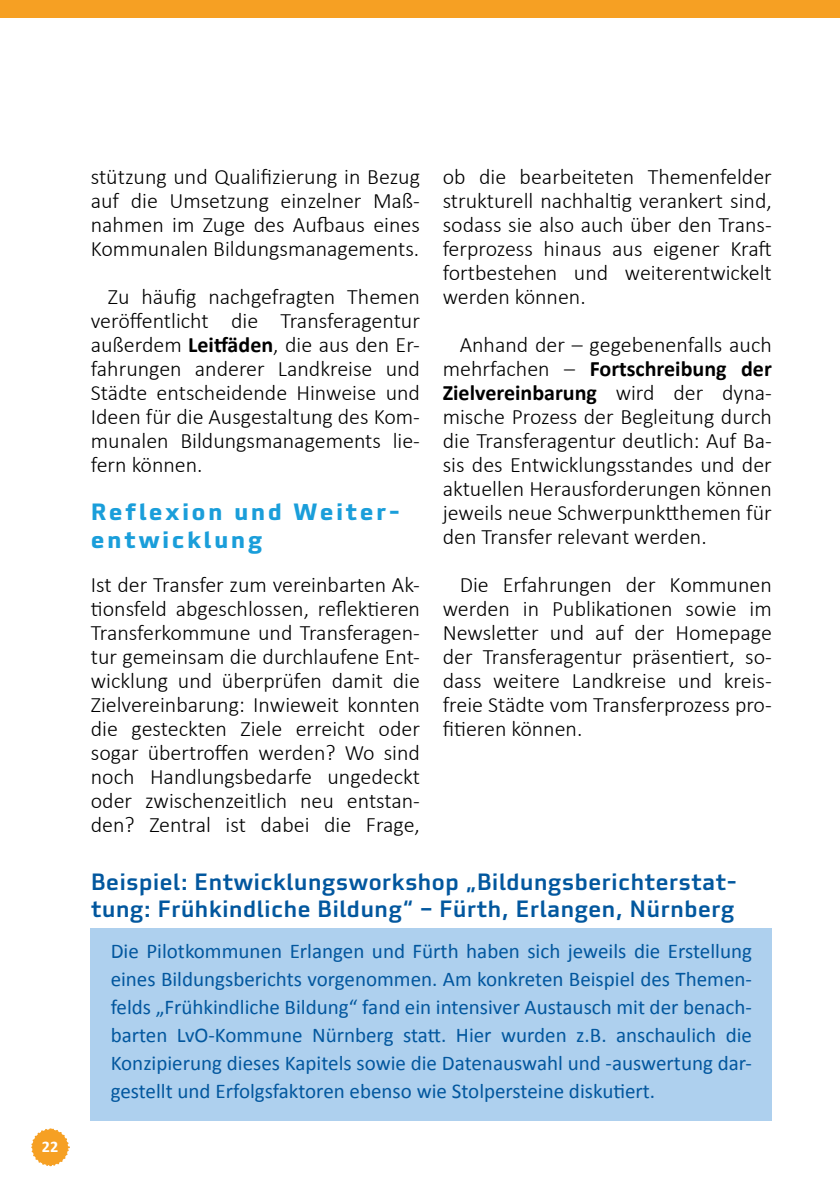
<style>
.page{position:relative;width:840px;height:1191px;background:#fff}
.page>*{position:absolute;margin:0;border:0;box-sizing:border-box;transform-origin:0 0}
.t1{font:500 23px/27.6px "Utility OT";color:#02579e}
.t2{font:700 23px/27.6px "Utility OT";letter-spacing:.1em;color:#1a9eda}
.t3{font:300 22px/24px "Calibri";color:#000;text-align:justify}
.t4{font:21px/28px "Calibri";color:#02579e;text-align:justify}
.t5{font:700 16.2px "Calibri";color:#fff}
.s1{font-weight:700}
</style>
<div class="page">
<svg style="left:31px;top:1128px;width:39px;height:39px"></svg>
<div style="left:0;top:0;width:839px;height:18px;background:#f6a023"></div>
<div style="left:91px;top:928px;width:680px;height:193px;background:#aed0ee"></div>
<p class="t5" style="left:42px;top:1136px;width:18px">22</p>
<p class="t3" style="left:91px;top:164px;width:330px">stützung und Qualifizierung in Bezug auf die Umsetzung einzelner Maß&shy;nahmen im Zuge des Aufbaus eines Kommunalen Bildungsmanagements.</p>
<p class="t3" style="left:91px;top:284px;width:330px;text-indent:17px">Zu häufig nachgefragten Themen veröffentlicht die Transferagentur außerdem <span class="s1">Leitfäden</span>, die aus den Er&shy;fahrungen anderer Landkreise und Städte entscheidende Hinweise und Ideen für die Ausgestaltung des Kom&shy;munalen Bildungsmanagements lie&shy;fern können.</p>
<p class="t2" style="left:91px;top:498px;width:310px">Reflexion und Weiter&shy;entwicklung</p>
<p class="t3" style="left:91px;top:572px;width:330px">Ist der Transfer zum vereinbarten Ak&shy;tionsfeld abgeschlossen, reflektieren Transferkommune und Transferagen&shy;tur gemeinsam die durchlaufene Ent&shy;wicklung und überprüfen damit die Zielvereinbarung: Inwieweit konnten die gesteckten Ziele erreicht oder sogar übertroffen werden? Wo sind noch Handlungsbedarfe ungedeckt oder zwischenzeitlich neu entstan&shy;den? Zentral ist dabei die Frage,</p>
<p class="t3" style="left:442px;top:164px;width:330px">ob die bearbeiteten Themenfelder strukturell nachhaltig verankert sind, sodass sie also auch über den Trans&shy;ferprozess hinaus aus eigener Kraft fortbestehen und weiterentwickelt werden können.</p>
<p class="t3" style="left:442px;top:332px;width:330px;text-indent:17px">Anhand der – gegebenenfalls auch mehrfachen – <span class="s1">Fortschreibung der Zielvereinbarung</span> wird der dyna&shy;mische Prozess der Begleitung durch die Transferagentur deutlich: Auf Ba&shy;sis des Entwicklungsstandes und der aktuellen Herausforderungen können jeweils neue Schwerpunktthemen für den Transfer relevant werden.</p>
<p class="t3" style="left:442px;top:572px;width:330px;text-indent:17px">Die Erfahrungen der Kommunen werden in Publikationen sowie im Newsletter und auf der Homepage der Transferagentur präsentiert, so&shy;dass weitere Landkreise und kreis&shy;freie Städte vom Transferprozess pro&shy;fitieren können.</p>
<p class="t1" style="left:91px;top:867px;width:647px">Beispiel: Entwicklungsworkshop „Bildungsberichterstat&shy;tung: Frühkindliche Bildung“ – Fürth, Erlangen, Nürnberg</p>
<p class="t4" style="left:111px;top:936px;width:642px">Die Pilotkommunen Erlangen und Fürth haben sich jeweils die Erstellung eines Bildungsberichts vorgenommen. Am konkreten Beispiel des Themen&shy;felds „Frühkindliche Bildung“ fand ein intensiver Austausch mit der benach&shy;barten LvO-Kommune Nürnberg statt. Hier wurden z.B. anschaulich die Konzipierung dieses Kapitels sowie die Datenauswahl und -auswertung dar&shy;gestellt und Erfolgsfaktoren ebenso wie Stolpersteine diskutiert.</p>
</div>
